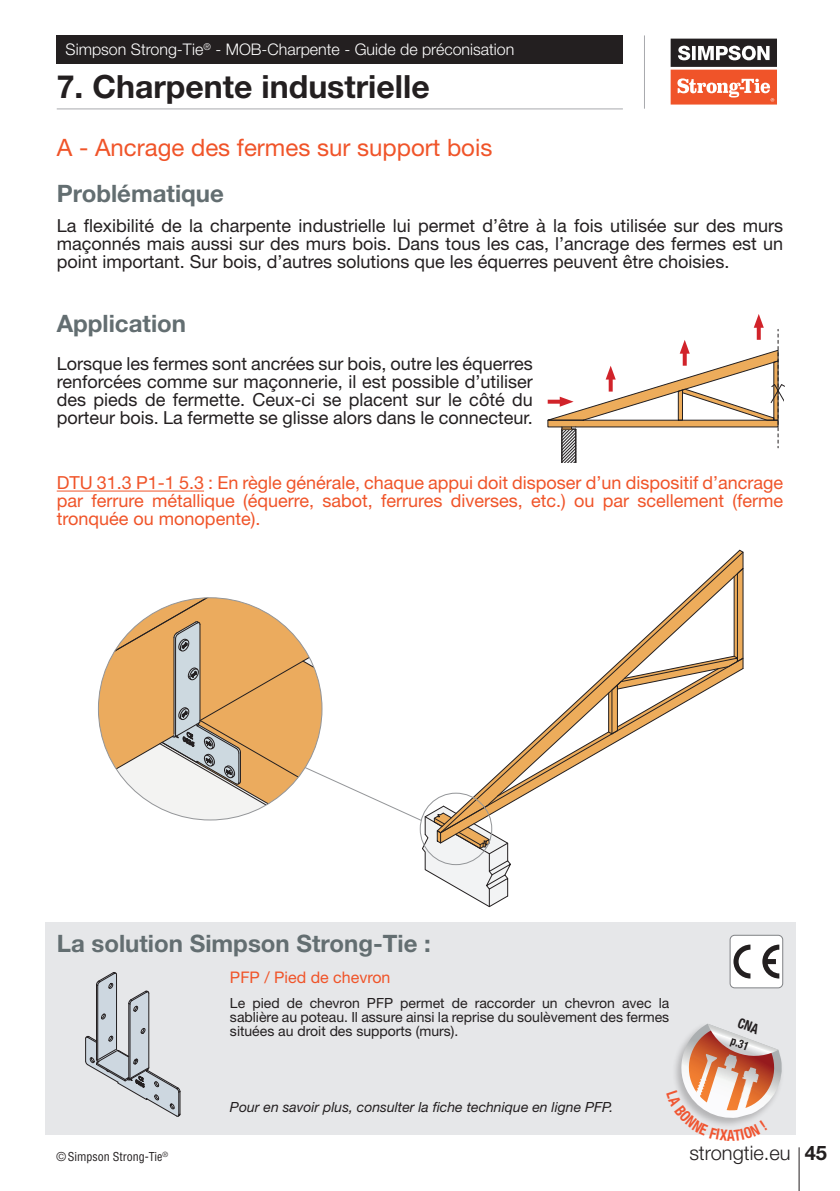
<style>
.page{position:relative;width:840px;height:1191px;background:#fff}
.page>*{position:absolute;margin:0;border:0;box-sizing:border-box;transform-origin:0 0}
.t1{font:700 32px "Helvetica Neue LT Std";color:#231f20}
.t2{font:700 24px "Helvetica Neue LT Std";color:#636e71}
.t3{font:24px "Helvetica Neue LT Std";color:#f05429}
.t4{font:300 20px "Helvetica Neue LT Std";color:#231f20}
.t5{font:18px/18px "Helvetica Neue LT Std";color:#231f20;text-align:justify}
.t6{font:18px/18px "Helvetica Neue LT Std";color:#f05429;text-align:justify}
.t7{font:300 16px "Helvetica Neue LT Std";color:#fff}
.t8{font:16px "Helvetica Neue LT Std";color:#f05429}
.t9{font:14px/14px "Helvetica Neue LT Std";color:#231f20;text-align:justify}
.t10{font:italic 14px "Helvetica Neue LT Std";color:#231f20}
.t11{font:condensed 12px "Helvetica LT Std";color:#231f20}
.t12{font:700 condensed 12px "Helvetica Neue LT Std";color:#231f20;scale:.9 1}
.s1{font-weight:700}
</style>
<div class="page">
<hr style="left:798px;top:1147px;width:1px;height:44px;background:#231f20">
<svg style="left:670px;top:39px;width:106px;height:66px"></svg>
<hr style="left:57px;top:109px;width:565px;height:1px;background:#a8a9ad">
<hr style="left:643px;top:35px;width:1px;height:74px;background:#a8a9ad">
<div style="left:57px;top:35px;width:565px;height:29px;background:#231f20"></div>
<hr style="left:57px;top:490px;width:147px;height:1px;background:#f05429">
<div style="left:45px;top:922px;width:750px;height:212px;background:#e6e7e9"></div>
<div style="left:729px;top:935px;width:53px;height:52px;background:#fff;border-radius:5px"></div>
<svg style="left:733px;top:944px;width:45px;height:34px"></svg>
<div style="left:729px;top:934px;width:53px;height:54px;border:1px solid #808285;border-radius:5px"></div>
<svg style="left:98px;top:568px;width:644px;height:339px"></svg>
<svg style="left:547px;top:314px;width:237px;height:148px"></svg>
<svg style="left:85px;top:972px;width:95px;height:144px"></svg>
<svg style="left:666px;top:1023px;width:118px;height:112px"></svg>
<p class="t7" style="left:66px;top:40px;width:450px">Simpson Strong-Tie<sup>®</sup> - MOB-Charpente - Guide de préconisation</p>
<h1 class="t1" style="left:57px;top:67px;width:374px">7. Charpente industrielle</h1>
<h2 class="t3" style="left:57px;top:133px;width:437px">A - Ancrage des fermes sur support bois</h2>
<h2 class="t2" style="left:57px;top:179px;width:169px">Problématique</h2>
<p class="t5" style="left:57px;top:216px;width:727px">La flexibilité de la charpente industrielle lui permet d’être à la fois utilisée sur des murs maçonnés mais aussi sur des murs bois. Dans tous les cas, l’ancrage des fermes est un point important. Sur bois, d’autres solutions que les équerres peuvent être choisies.</p>
<h2 class="t2" style="left:57px;top:308px;width:131px">Application</h2>
<p class="t5" style="left:57px;top:354px;width:477px">Lorsque les fermes sont ancrées sur bois, outre les équerres renforcées comme sur maçonnerie, il est possible d’utiliser des pieds de fermette. Ceux-ci se placent sur le côté du porteur bois. La fermette se glisse alors dans le connecteur.</p>
<p class="t6" style="left:57px;top:473px;width:727px">DTU 31.3 P1-1 5.3 : En règle générale, chaque appui doit disposer d’un dispositif d’ancrage par ferrure métallique (équerre, sabot, ferrures diverses, etc.) ou par scellement (ferme tronquée ou monopente).</p>
<h2 class="t2" style="left:57px;top:928px;width:375px">La solution Simpson Strong-Tie :</h2>
<p class="t8" style="left:230px;top:967px;width:162px">PFP / Pied de chevron</p>
<p class="t9" style="left:230px;top:996px;width:440px">Le pied de chevron PFP permet de raccorder un chevron avec la sablière au poteau. Il assure ainsi la reprise du soulèvement des fermes situées au droit des supports (murs).</p>
<p class="t11" style="left:56px;top:1149px;width:113px">© Simpson Strong-Tie<sup>®</sup></p>
<p class="t10" style="left:230px;top:1098px;width:384px">Pour en savoir plus, consulter la fiche technique en ligne PFP.</p>
<p class="t12" style="left:733px;top:1033px;width:22px;rotate:20deg">p.31</p>
<p class="t4" style="left:689px;top:1140px;width:139px">strongtie.eu <span class="s1">45</span></p>
</div>
